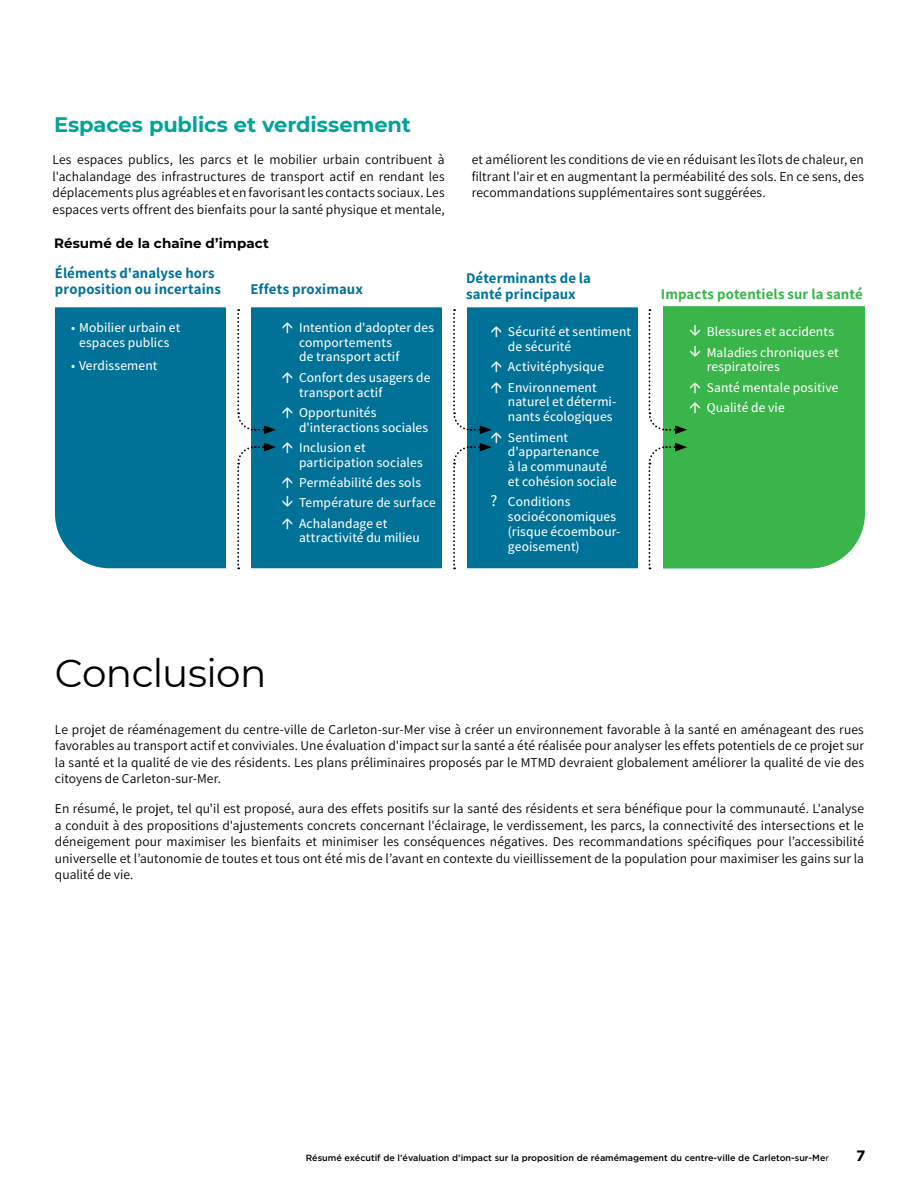
<style>
.page{position:relative;width:918px;height:1188px;background:#fff}
.page>*{position:absolute;margin:0;border:0;box-sizing:border-box;transform-origin:0 0}
.t1{font:39px "Montserrat";letter-spacing:-.015em;color:#000}
.t2{font:700 21px "Montserrat";letter-spacing:-.005em;color:#00a39a}
.t3{font:700 15px "Gotham HTF";color:#000}
.t4{font:700 14.85px/16.2px "Assistant";letter-spacing:.005em;color:#007298}
.t5{font:700 14.85px "Assistant";letter-spacing:.005em;color:#39b54a}
.t6{font:13.5px/16.5px "Assistant";letter-spacing:.005em;color:#000;text-align:justify}
.t7{font:500 13.5px/14.9px "Assistant";letter-spacing:.005em;color:#fff}
.t8{font:700 13.5px "Montserrat";letter-spacing:.005em;color:#000}
.t9{font:500 9px "Gotham HTF";color:#000}
.s1{font-size:16.2px}
.s2{font-weight:400}
</style>
<div class="page">
<div style="left:55px;top:307px;width:583px;height:261px;background:#007298"></div>
<div style="left:227px;top:306px;width:24px;height:264px;background:#fff"></div>
<svg style="left:237px;top:309px;width:39px;height:125px"></svg>
<svg style="left:237px;top:443px;width:39px;height:126px"></svg>
<div style="left:442px;top:306px;width:25px;height:264px;background:#fff"></div>
<div style="left:663px;top:306px;width:202px;height:262px;background:#39b54a"></div>
<svg style="left:648px;top:443px;width:39px;height:126px"></svg>
<svg style="left:283px;top:322px;width:9px;height:11px"></svg>
<svg style="left:283px;top:372px;width:9px;height:11px"></svg>
<svg style="left:283px;top:407px;width:9px;height:11px"></svg>
<svg style="left:283px;top:442px;width:9px;height:11px"></svg>
<svg style="left:283px;top:477px;width:9px;height:11px"></svg>
<svg style="left:283px;top:496px;width:9px;height:11px"></svg>
<svg style="left:283px;top:518px;width:9px;height:11px"></svg>
<svg style="left:453px;top:309px;width:48px;height:260px"></svg>
<svg style="left:648px;top:309px;width:52px;height:125px"></svg>
<h2 class="t2" style="left:54px;top:109px;width:358px">Espaces publics et verdissement</h2>
<p class="t6" style="left:52px;top:151px;width:394px">Les espaces publics, les parcs et le mobilier urbain contribuent à l'achalandage des infrastructures de transport actif en rendant les déplacements plus agréables et en favorisant les contacts sociaux. Les espaces verts offrent des bienfaits pour la santé physique et mentale,</p>
<p class="t6" style="left:472px;top:151px;width:394px">et améliorent les conditions de vie en réduisant les îlots de chaleur, en filtrant l'air et en augmentant la perméabilité des sols. En ce sens, des recommandations supplémentaires sont suggérées.</p>
<p class="t8" style="left:54px;top:233px;width:217px">Résumé de la chaîne d’impact</p>
<p class="t4" style="left:55px;top:264px;width:167px">Éléments d'analyse hors proposition ou incertains</p>
<p class="t4" style="left:466px;top:269px;width:127px">Déterminants de la santé principaux</p>
<p class="t4" style="left:251px;top:281px;width:114px">Effets proximaux</p>
<p class="t5" style="left:661px;top:284px;width:203px">Impacts potentiels sur la santé</p>
<p class="t7" style="left:71px;top:319px;width:111px;text-align:center">• Mobilier urbain et espaces publics</p>
<p class="t7" style="left:71px;top:357px;width:88px">• Verdissement</p>
<p class="t7" style="left:299px;top:319px;width:137px">Intention d'adopter des comportements<br>de transport actif</p>
<p class="t7" style="left:299px;top:369px;width:133px">Confort des usagers de transport actif</p>
<p class="t7" style="left:299px;top:404px;width:131px">Opportunités d'interactions sociales</p>
<p class="t7" style="left:299px;top:439px;width:125px">Inclusion et participation sociales</p>
<p class="t7" style="left:299px;top:472px;width:138px;line-height:20.2px">Perméabilité des sols<br>Température de surface<br>Achalandage et</p>
<p class="t7" style="left:299px;top:530px;width:122px">attractivité du milieu</p>
<p class="t7" style="left:508px;top:324px;width:125px">Sécurité et sentiment de sécurité</p>
<p class="t7" style="left:508px;top:356px;width:98px;line-height:20.2px">Activitéphysique<br>Environnement</p>
<p class="t7" style="left:508px;top:394px;width:110px">naturel et détermi&shy;nants écologiques</p>
<p class="t7" style="left:508px;top:429px;width:110px">Sentiment d'appartenance<br>à la communauté et cohésion sociale</p>
<p class="t7" style="left:508px;top:494px;width:114px;text-indent:-18px"><span class="s1">?</span> Conditions socioéconomiques (risque écoembour&shy;geoisement)</p>
<p class="t7" style="left:707px;top:321px;width:134px;line-height:20.2px">Blessures et accidents<br>Maladies chroniques et</p>
<p class="t7" style="left:707px;top:356px;width:133px;line-height:20.2px">respiratoires<br>Santé mentale positive<br>Qualité de vie</p>
<h1 class="t1" style="left:55px;top:646px;width:213px">Conclusion</h1>
<p class="t6" style="left:55px;top:720px;width:811px">Le projet de réaménagement du centre-ville de Carleton-sur-Mer vise à créer un environnement favorable à la santé en aménageant des rues favorables au transport actif et conviviales. Une évaluation d'impact sur la santé a été réalisée pour analyser les effets potentiels de ce projet sur la santé et la qualité de vie des résidents. Les plans préliminaires proposés par le MTMD devraient globalement améliorer la qualité de vie des citoyens de Carleton-sur-Mer.</p>
<p class="t6" style="left:55px;top:800px;width:811px">En résumé, le projet, tel qu'il est proposé, aura des effets positifs sur la santé des résidents et sera bénéfique pour la communauté. L'analyse a conduit à des propositions d'ajustements concrets concernant l'éclairage, le verdissement, les parcs, la connectivité des intersections et le déneigement pour maximiser les bienfaits et minimiser les conséquences négatives. Des recommandations spécifiques pour l’accessibilité universelle et l’autonomie de toutes et tous ont été mis de l’avant en contexte du vieillissement de la population pour maximiser les gains sur la qualité de vie.</p>
<p class="t9" style="left:306px;top:1153px;width:525px">Résumé exécutif de l’évaluation d’impact sur la proposition de réamémagement du centre-ville de Carleton-sur-Me<span class="s2">r</span></p>
<p class="t3" style="left:856px;top:1147px;width:11px">7</p>
</div>
